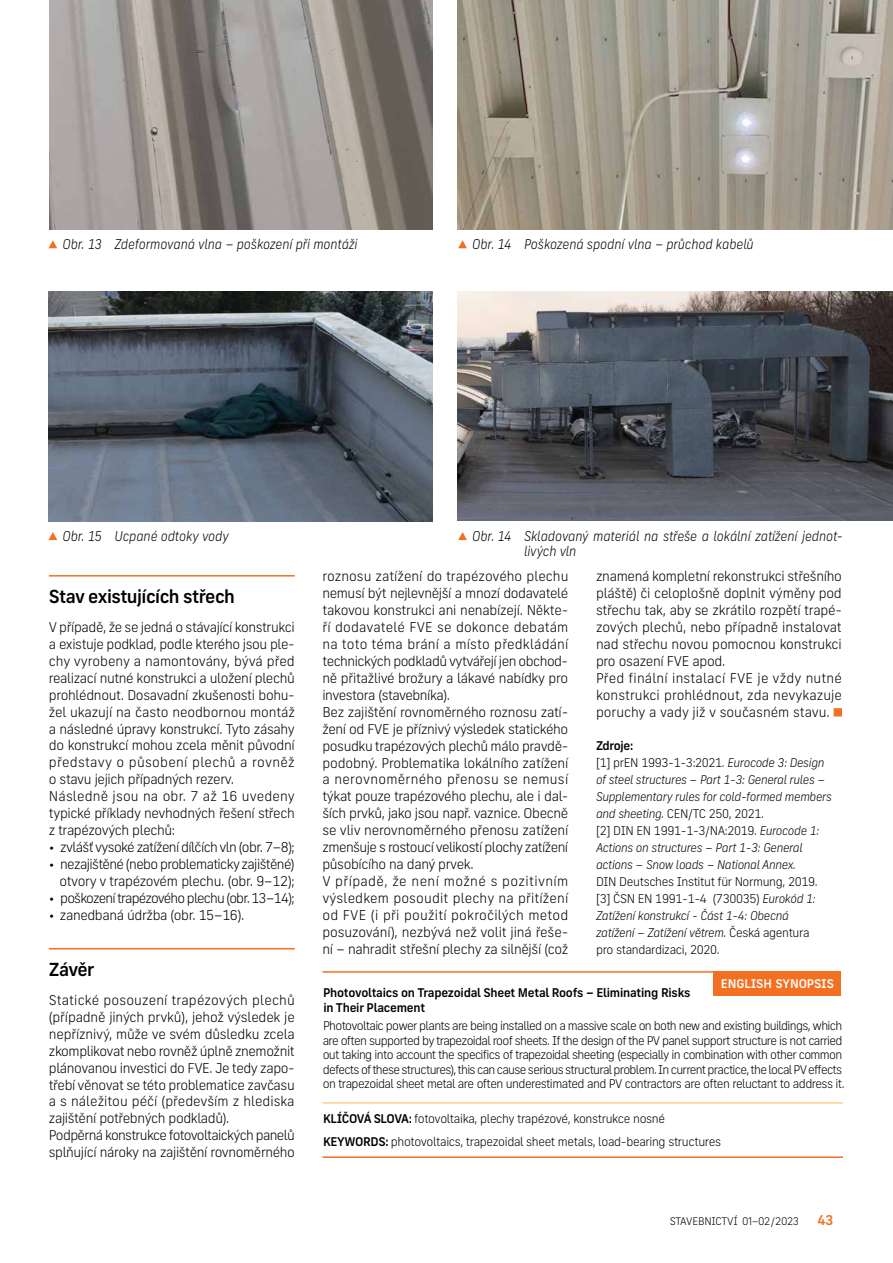
<style>
.page{position:relative;width:893px;height:1263px;background:#fff}
.page>*{position:absolute;margin:0;border:0;box-sizing:border-box;transform-origin:0 0}
.t1{font:500 18px "New Frank";letter-spacing:-.03em;color:#000}
.t2{font:300 13.5px/17px "New Frank";letter-spacing:-.025em;color:#000}
.t3{font:italic 300 13.5px/15px "New Frank";letter-spacing:-.01em;color:#000;scale:.95 1}
.t4{font:300 13.5px/17px "New Frank";letter-spacing:-.045em;color:#000;text-align:right}
.t5{font:300 13.5px "New Frank";letter-spacing:-.06em;color:#000}
.t6{font:500 13.5px "New Frank";color:#f36f21}
.t7{font:300 12px/14.4px "New Frank";letter-spacing:-.055em;color:#000}
.t8{font:300 12px/17px "New Frank";letter-spacing:-.03em;color:#000}
.t9{font:italic 300 12px/17px "New Frank";letter-spacing:-.03em;color:#000}
.t10{font:500 12px/14.4px "New Frank";letter-spacing:-.02em;color:#000}
.t11{font:500 12px "New Frank";letter-spacing:-.01em;color:#fff}
.t12{font:300 10.5px "New Frank";letter-spacing:-.035em;color:#000}
.s1{font-weight:500;font-style:normal}
.s2{font-style:normal}
.s3{font-style:italic}
.s4{font-weight:500}
</style>
<div class="page">
<hr style="left:322px;top:1102px;width:521px;height:1px;background:#fecf8d">
<hr style="left:322px;top:1156px;width:521px;height:2px;background:#f36f21">
<div style="left:714px;top:971px;width:127px;height:25px;background:#f36f21"></div>
<hr style="left:322px;top:971px;width:392px;height:2px;background:#f36f21">
<hr style="left:49px;top:575px;width:246px;height:1px;background:#f36f21">
<hr style="left:49px;top:948px;width:246px;height:1px;background:#f36f21">
<div style="left:834px;top:708px;width:8px;height:8px;background:#f36f21"></div>
<img style="left:50px;top:0;width:382px;height:230px">
<img style="left:49px;top:292px;width:383px;height:230px">
<img style="left:458px;top:0;width:435px;height:230px">
<img style="left:458px;top:292px;width:435px;height:229px">
<svg style="left:49px;top:240px;width:8px;height:8px"></svg>
<svg style="left:49px;top:532px;width:8px;height:8px"></svg>
<svg style="left:458px;top:240px;width:9px;height:8px"></svg>
<svg style="left:458px;top:532px;width:9px;height:8px"></svg>
<p class="t3" style="left:62px;top:237px;width:312px">Obr. 13 Zdeformovaná vlna – poškození při montáži</p>
<p class="t3" style="left:62px;top:529px;width:177px">Obr. 15 Ucpané odtoky vody</p>
<p class="t3" style="left:472px;top:237px;width:298px">Obr. 14 Poškozená spodní vlna – průchod kabelů</p>
<p class="t3" style="left:524px;top:529px;width:337px;text-indent:-52px">Obr. 14 Skladovaný materiál na střeše a lokální zatížení jednot&shy;livých vln</p>
<h1 class="t1" style="left:49px;top:585px;width:188px">Stav existujících střech</h1>
<p class="t2" style="left:49px;top:618px;width:248px">V případě, že se jedná o stávající konstrukci a existuje podklad, podle kterého jsou ple&shy;chy vyrobeny a namontovány, bývá před realizací nutné konstrukci a uložení plechů prohlédnout. Dosavadní zkušenosti bohu&shy;žel ukazují na často neodbornou montáž a následné úpravy konstrukcí. Tyto zásahy do konstrukcí mohou zcela měnit původní představy o působení plechů a rovněž o stavu jejich případných rezerv.<br>Následně jsou na obr. 7 až 16 uvedeny typické příklady nevhodných řešení střech z trapézových plechů:</p>
<p class="t4" style="left:49px;top:839px;width:247px">• zvlášť vysoké zatížení dílčích vln (obr. 7–8);</p>
<p class="t4" style="left:49px;top:856px;width:247px">• nezajištěné (nebo problematicky zajištěné) otvory v trapézovém plechu. (obr. 9–12);</p>
<p class="t5" style="left:49px;top:890px;width:247px">• poškození trapézového plechu (obr. 13–14);</p>
<p class="t2" style="left:49px;top:907px;width:197px">• zanedbaná údržba (obr. 15–16).</p>
<h1 class="t1" style="left:49px;top:958px;width:47px">Závěr</h1>
<p class="t2" style="left:49px;top:991px;width:248px">Statické posouzení trapézových plechů (případně jiných prvků), jehož výsledek je nepříznivý, může ve svém důsledku zcela zkomplikovat nebo rovněž úplně znemožnit plánovanou investici do FVE. Je tedy zapo&shy;třebí věnovat se této problematice zavčasu a s náležitou péčí (především z hlediska zajištění potřebných podkladů).<br>Podpěrná konstrukce fotovoltaických panelů splňující nároky na zajištění rovnoměrného</p>
<p class="t2" style="left:322px;top:568px;width:248px">roznosu zatížení do trapézového plechu nemusí být nejlevnější a mnozí dodavatelé takovou konstrukci ani nenabízejí. Někte&shy;ří dodavatelé FVE se dokonce debatám na toto téma brání a místo předkládání technických podkladů vytvářejí jen obchod&shy;ně přitažlivé brožury a lákavé nabídky pro investora (stavebníka).<br>Bez zajištění rovnoměrného roznosu zatí&shy;žení od FVE je příznivý výsledek statického posudku trapézových plechů málo pravdě&shy;podobný. Problematika lokálního zatížení a nerovnoměrného přenosu se nemusí týkat pouze trapézového plechu, ale i dal&shy;ších prvků, jako jsou např. vaznice. Obecně se vliv nerovnoměrného přenosu zatížení zmenšuje s rostoucí velikostí plochy zatížení působícího na daný prvek.<br>V případě, že není možné s pozitivním výsledkem posoudit plechy na přitížení od FVE (i při použití pokročilých metod posuzování), nezbývá než volit jiná řeše&shy;ní – nahradit střešní plechy za silnější (což</p>
<p class="t2" style="left:596px;top:568px;width:248px">znamená kompletní rekonstrukci střešního pláště) či celoplošně doplnit výměny pod střechu tak, aby se zkrátilo rozpětí trapé&shy;zových plechů, nebo případně instalovat nad střechu novou pomocnou konstrukci pro osazení FVE apod.<br>Před finální instalací FVE je vždy nutné konstrukci prohlédnout, zda nevykazuje poruchy a vady již v současném stavu.</p>
<p class="t9" style="left:596px;top:738px;width:237px"><span class="s1">Zdroje:<br></span><span class="s2">[1] prEN 1993-1-3:2021.</span> Eurocode 3: Design of steel structures – Part 1-3: General rules – Supplementary rules for cold-formed members and sheeting. <span class="s2">CEN/TC 250, 2021.<br>[2] DIN EN 1991-1-3/NA:2019.</span> Eurocode 1:<br>Actions on structures – Part 1-3: General actions – Snow loads – National Annex.</p>
<p class="t8" style="left:596px;top:873px;width:223px">DIN Deutsches Institut für Normung, 2019. [3] ČSN EN 1991-1-4 (730035) <span class="s3">Eurokód 1:<br>Zatížení konstrukcí - Část 1-4: Obecná zatížení – Zatížení větrem.</span> Česká agentura pro standardizaci, 2020.</p>
<p class="t11" style="left:721px;top:976px;width:115px">ENGLISH SYNOPSIS</p>
<p class="t10" style="left:323px;top:986px;width:369px">Photovoltaics on Trapezoidal Sheet Metal Roofs – Eliminating Risks in Their Placement</p>
<p class="t7" style="left:323px;top:1019px;width:523px">Photovoltaic power plants are being installed on a massive scale on both new and existing buildings, which are often supported by trapezoidal roof sheets. If the design of the PV panel support structure is not carried out taking into account the specifics of trapezoidal sheeting (especially in combination with other common defects of these structures), this can cause serious structural problem. In current practice, the local PV effects on trapezoidal sheet metal are often underestimated and PV contractors are often reluctant to address it.</p>
<p class="t8" style="left:323px;top:1107px;width:399px;line-height:23px"><span class="s4">KLÍČOVÁ SLOVA:</span> fotovoltaika, plechy trapézové, konstrukce nosné<br><span class="s4">KEYWORDS:</span> photovoltaics, trapezoidal sheet metals, load-bearing structures</p>
<p class="t12" style="left:670px;top:1215px;width:131px">STAVEBNICTVÍ 01–02/2023</p>
<p class="t6" style="left:817px;top:1211px;width:17px">43</p>
</div>
